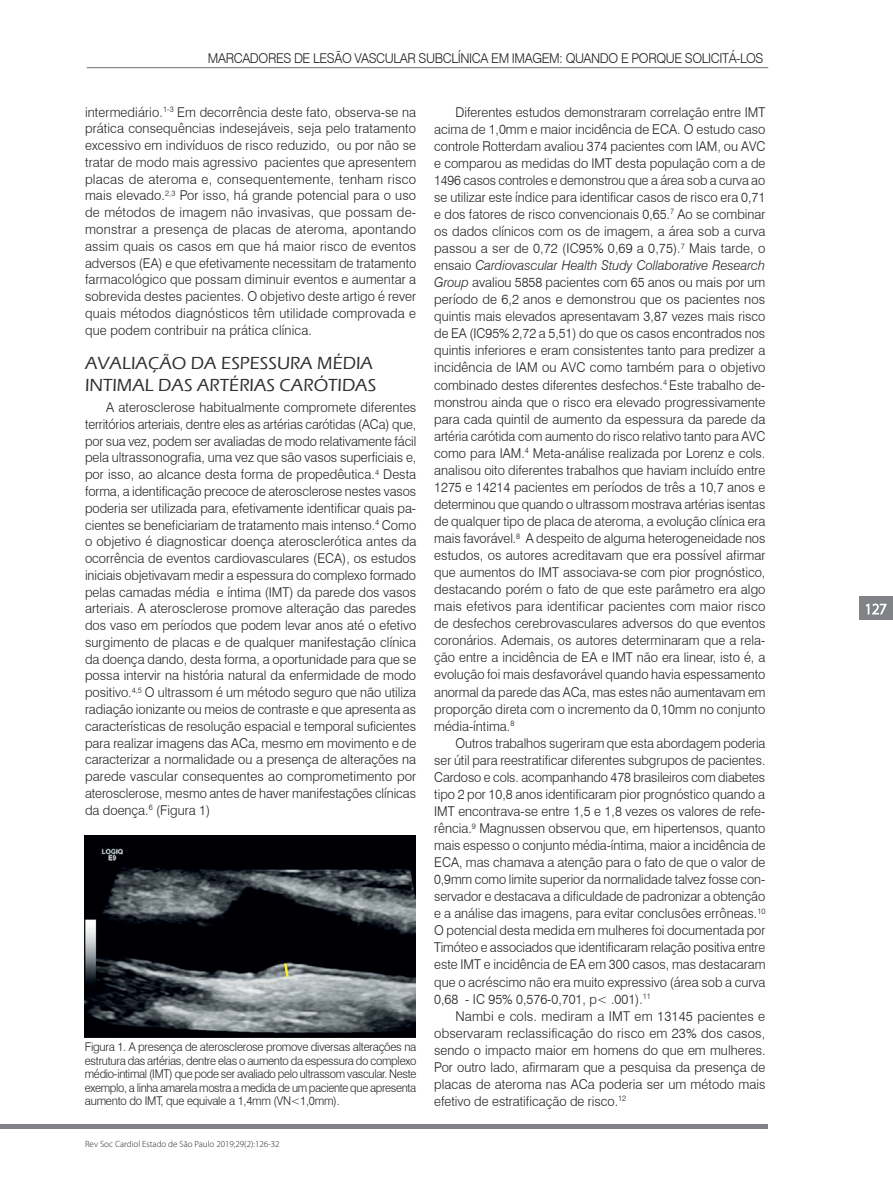
<style>
.page{position:relative;width:893px;height:1191px;background:#fff}
.page>*{position:absolute;margin:0;border:0;box-sizing:border-box;transform-origin:0 0}
.Subtitulo-Padrão{font:500 18px/21.9px "Eras ITC";color:#312f30}
._03_TEXTO{font:300 13.5px/17.1px "Swiss 721 BT";color:#231f20;text-align:justify;scale:.96 1}
._03_TEXTO-2{font:300 13.5px/16.8px "Swiss 721 BT";color:#231f20;text-align:justify}
._03_TEXTO-3{font:300 13.5px/17.1px "Swiss 721 BT";color:#231f20;text-align:justify;scale:.95 1}
._03_TEXTO-4{font:300 13.5px "Swiss 721 BT";letter-spacing:-.03em;color:#231f20;scale:.96 1}
.Legenda_Txt_-_08{font:300 12px/13.5px "Swiss 721 BT";letter-spacing:-.02em;color:#231f20;text-align:justify;scale:.95 1}
.titulação_conselho{font:300 9px "Myriad Pro";color:#231f20}
.s1{font-style:italic}
</style>
<div class="page">
<div style="left:859px;top:596px;width:34px;height:24px;background:#808285"></div>
<svg style="left:866px;top:603px;width:21px;height:12px"></svg>
<hr style="left:87px;top:67px;width:681px;height:1px;background:#6c6d70">
<hr style="left:0;top:1124px;width:767px;height:4px;background:#808285">
<img style="left:85px;top:836px;width:331px;height:201px">
<svg style="left:283px;top:961px;width:6px;height:17px"></svg>
<p class="_03_TEXTO-4" style="left:208px;top:50px;width:580px">MARCADORES DE LESÃO VASCULAR SUBCLÍNICA EM IMAGEM: QUANDO E PORQUE SOLICITÁ-LOS</p>
<p class="_03_TEXTO" style="left:85px;top:103px;width:347px">intermediário.<sup>1-3</sup> Em decorrência deste fato, observa-se na prática consequências indesejáveis, seja pelo tratamento excessivo em indivíduos de risco reduzido, ou por não se tratar de modo mais agressivo pacientes que apresentem placas de ateroma e, consequentemente, tenham risco mais elevado.<sup>2,3</sup> Por isso, há grande potencial para o uso de métodos de imagem não invasivas, que possam de&shy;monstrar a presença de placas de ateroma, apontando assim quais os casos em que há maior risco de eventos adversos (EA) e que efetivamente necessitam de tratamento farmacológico que possam diminuir eventos e aumentar a sobrevida destes pacientes. O objetivo deste artigo é rever quais métodos diagnósticos têm utilidade comprovada e que podem contribuir na prática clínica.</p>
<p class="Subtitulo-Padrão" style="left:85px;top:352px;width:293px">AVALIAÇÃO DA ESPESSURA MÉDIA<br>INTIMAL DAS ARTÉRIAS CARÓTIDAS</p>
<p class="_03_TEXTO-2" style="left:85px;top:399px;width:333px;text-indent:21px">A aterosclerose habitualmente compromete diferentes territórios arteriais, dentre eles as artérias carótidas (ACa) que, por sua vez, podem ser avaliadas de modo relativamente fácil pela ultrassonografia, uma vez que são vasos superficiais e, por isso, ao alcance desta forma de propedêutica.<sup>4</sup> Desta forma, a identificação precoce de aterosclerose nestes vasos poderia ser utilizada para, efetivamente identificar quais pa&shy;cientes se beneficiariam de tratamento mais intenso.<sup>4</sup> Como o objetivo é diagnosticar doença aterosclerótica antes da ocorrência de eventos cardiovasculares (ECA), os estudos iniciais objetivavam medir a espessura do complexo formado pelas camadas média e íntima (IMT) da parede dos vasos arteriais. A aterosclerose promove alteração das paredes dos vaso em períodos que podem levar anos até o efetivo surgimento de placas e de qualquer manifestação clínica da doença dando, desta forma, a oportunidade para que se possa intervir na história natural da enfermidade de modo positivo.<sup>4,5</sup> O ultrassom é um método seguro que não utiliza radiação ionizante ou meios de contraste e que apresenta as características de resolução espacial e temporal suficientes para realizar imagens das ACa, mesmo em movimento e de caracterizar a normalidade ou a presença de alterações na parede vascular consequentes ao comprometimento por aterosclerose, mesmo antes de haver manifestações clínicas da doença.<sup>6</sup> (Figura 1)</p>
<p class="Legenda_Txt_-_08" style="left:85px;top:1040px;width:351px">Figura 1. A presença de aterosclerose promove diversas alterações na estrutura das artérias, dentre elas o aumento da espessura do complexo médio-intimal (IMT) que pode ser avaliado pelo ultrassom vascular. Neste exemplo, a linha amarela mostra a medida de um paciente que apresenta aumento do IMT, que equivale a 1,4mm (VN&lt;1,0mm).</p>
<p class="titulação_conselho" style="left:85px;top:1138px;width:196px">Rev Soc Cardiol Estado de São Paulo 2019;29(2):126-32</p>
<p class="_03_TEXTO" style="left:434px;top:103px;width:347px;text-indent:21px">Diferentes estudos demonstraram correlação entre IMT acima de 1,0mm e maior incidência de ECA. O estudo caso controle Rotterdam avaliou 374 pacientes com IAM, ou AVC e comparou as medidas do IMT desta população com a de 1496 casos controles e demonstrou que a área sob a curva ao se utilizar este índice para identificar casos de risco era 0,71 e dos fatores de risco convencionais 0,65.<sup>7</sup> Ao se combinar os dados clínicos com os de imagem, a área sob a curva passou a ser de 0,72 (IC95% 0,69 a 0,75).<sup>7</sup> Mais tarde, o ensaio <span class="s1">Cardiovascular Health Study Collaborative Research Group</span> avaliou 5858 pacientes com 65 anos ou mais por um período de 6,2 anos e demonstrou que os pacientes nos quintis mais elevados apresentavam 3,87 vezes mais risco de EA (IC95% 2,72 a 5,51) do que os casos encontrados nos quintis inferiores e eram consistentes tanto para predizer a incidência de IAM ou AVC como também para o objetivo combinado destes diferentes desfechos.<sup>4</sup> Este trabalho de&shy;monstrou ainda que o risco era elevado progressivamente para cada quintil de aumento da espessura da parede da artéria carótida com aumento do risco relativo tanto para AVC como para IAM.<sup>4</sup> Meta-análise realizada por Lorenz e cols. analisou oito diferentes trabalhos que haviam incluído entre 1275 e 14214 pacientes em períodos de três a 10,7 anos e determinou que quando o ultrassom mostrava artérias isentas de qualquer tipo de placa de ateroma, a evolução clínica era mais favorável.<sup>8</sup> A despeito de alguma heterogeneidade nos estudos, os autores acreditavam que era possível afirmar que aumentos do IMT associava-se com pior prognóstico, destacando porém o fato de que este parâmetro era algo mais efetivos para identificar pacientes com maior risco de desfechos cerebrovasculares adversos do que eventos coronários. Ademais, os autores determinaram que a rela&shy;ção entre a incidência de EA e IMT não era linear, isto é, a evolução foi mais desfavorável quando havia espessamento anormal da parede das ACa, mas estes não aumentavam em proporção direta com o incremento da 0,10mm no conjunto média-íntima.<sup>8</sup></p>
<p class="_03_TEXTO-3" style="left:434px;top:734px;width:350px;text-indent:21px">Outros trabalhos sugeriram que esta abordagem poderia ser útil para reestratificar diferentes subgrupos de pacientes.<br>Cardoso e cols. acompanhando 478 brasileiros com diabetes tipo 2 por 10,8 anos identificaram pior prognóstico quando a IMT encontrava-se entre 1,5 e 1,8 vezes os valores de refe&shy;rência.<sup>9</sup> Magnussen observou que, em hipertensos, quanto mais espesso o conjunto média-íntima, maior a incidência de ECA, mas chamava a atenção para o fato de que o valor de 0,9mm como limite superior da normalidade talvez fosse con&shy;servador e destacava a dificuldade de padronizar a obtenção e a análise das imagens, para evitar conclusões errôneas.<sup>10<br></sup>O potencial desta medida em mulheres foi documentada por Timóteo e associados que identificaram relação positiva entre este IMT e incidência de EA em 300 casos, mas destacaram que o acréscimo não era muito expressivo (área sob a curva 0,68 - IC 95% 0,576-0,701, p&lt; .001).<sup>11</sup></p>
<p class="_03_TEXTO-2" style="left:434px;top:1007px;width:333px;text-indent:21px">Nambi e cols. mediram a IMT em 13145 pacientes e observaram reclassificação do risco em 23% dos casos, sendo o impacto maior em homens do que em mulheres.<br>Por outro lado, afirmaram que a pesquisa da presença de placas de ateroma nas ACa poderia ser um método mais efetivo de estratificação de risco.<sup>12</sup></p>
</div>
